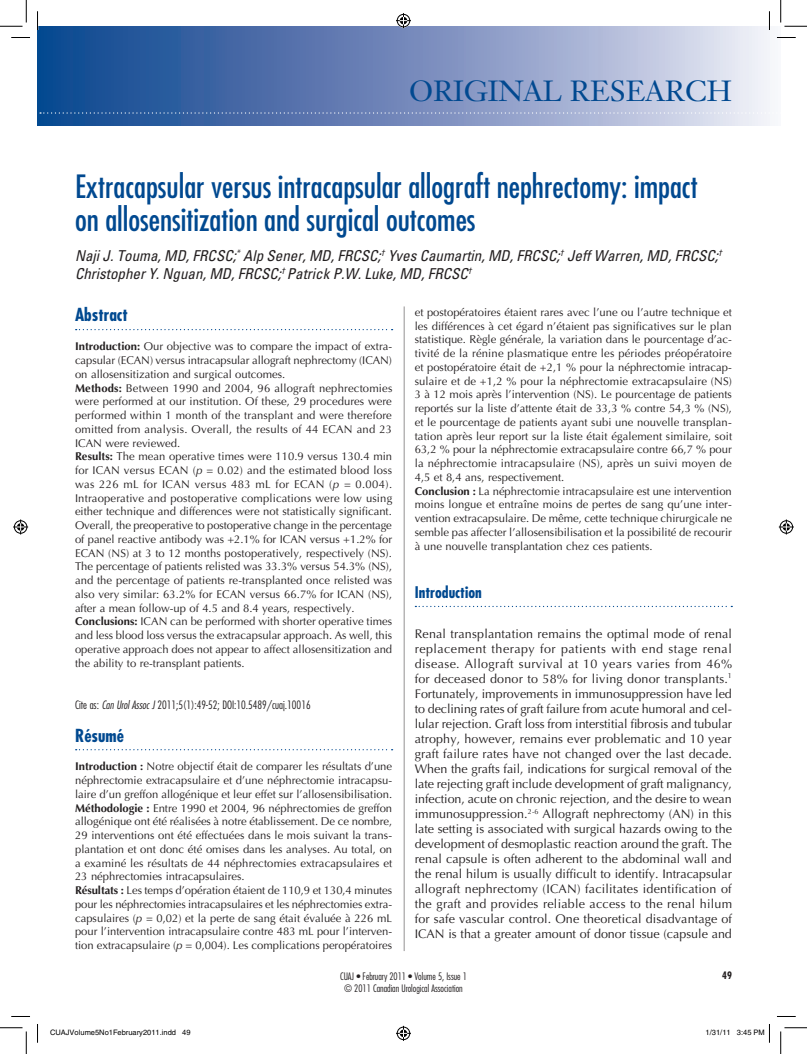
<style>
.page{position:relative;width:807px;height:1054px;background:#fff}
.page>*{position:absolute;margin:0;border:0;box-sizing:border-box;transform-origin:0 0}
.t1{font:condensed 31.25px/32.5px "Futura";color:#014990}
.t2{font:28.75px "Janson Text";letter-spacing:.315em;color:#014990}
.t3{font:700 condensed 17.5px "Futura";color:#014990}
.t4{font:700 condensed 15.62px "Futura";color:#014990}
.t5{font:italic condensed 15px/17.5px "Univers";color:#231f20}
.t6{font:12.5px/15px "Optima";color:#231f20;text-align:justify}
.t7{font:11.25px/13.8px "Optima";color:#231f20}
.t8{font:300 condensed 11.25px "Futura";color:#231f20}
.t9{font:300 condensed 10px/12px "Futura";color:#231f20;text-align:center}
.t10{font:700 condensed 10px "Futura";color:#231f20}
.t11{font:7.5px "Helvetica";color:#000}
.s1{font-weight:700}
.s2{font-style:italic}
</style>
<div class="page">
<svg style="left:38px;top:26px;width:732px;height:99px;background:#768fbe"></svg>
<hr style="left:403px;top:306px;width:1px;height:645px;background:#231f20">
<svg style="left:40px;top:112px;width:730px;height:2px"></svg>
<svg style="left:76px;top:329px;width:316px;height:1px"></svg>
<svg style="left:76px;top:749px;width:316px;height:1px"></svg>
<svg style="left:415px;top:606px;width:317px;height:1px"></svg>
<svg style="left:11px;top:37px;width:19px;height:1px"></svg>
<svg style="left:776px;top:37px;width:19px;height:1px"></svg>
<svg style="left:11px;top:1016px;width:19px;height:1px"></svg>
<svg style="left:777px;top:1016px;width:18px;height:1px"></svg>
<svg style="left:37px;top:11px;width:1px;height:19px"></svg>
<svg style="left:37px;top:1024px;width:1px;height:18px"></svg>
<svg style="left:768px;top:11px;width:2px;height:19px"></svg>
<svg style="left:0;top:0;width:27px;height:27px"></svg>
<svg style="left:0;top:1027px;width:27px;height:27px"></svg>
<svg style="left:780px;top:0;width:26px;height:27px"></svg>
<svg style="left:780px;top:1027px;width:26px;height:27px"></svg>
<svg style="left:396px;top:13px;width:15px;height:15px"></svg>
<svg style="left:396px;top:1026px;width:15px;height:15px"></svg>
<svg style="left:13px;top:519px;width:15px;height:15px"></svg>
<svg style="left:778px;top:519px;width:15px;height:15px"></svg>
<svg style="left:769px;top:1024px;width:1px;height:18px"></svg>
<h2 class="t2" style="left:409px;top:73px;width:324px">ORIGINAL RESEARCH</h2>
<h1 class="t1" style="left:75px;top:170px;width:623px">Extracapsular versus intracapsular allograft nephrectomy: impact on allosensitization and surgical outcomes</h1>
<h3 class="t5" style="left:75px;top:246px;width:648px">Naji J. Touma, MD, FRCSC;<sup>*</sup> Alp Sener, MD, FRCSC;<sup>†</sup> Yves Caumartin, MD, FRCSC;<sup>†</sup> Jeff Warren, MD, FRCSC;<sup>†<br></sup>Christopher Y. Nguan, MD, FRCSC;<sup>†</sup> Patrick P.W. Luke, MD, FRCSC<sup>†</sup></h3>
<h3 class="t3" style="left:75px;top:304px;width:54px">Abstract</h3>
<p class="t7" style="left:75px;top:340px;width:319px"><span class="s1">Introduction:</span> Our objective was to compare the impact of extra&shy;capsular (ECAN) versus intracapsular allograft nephrectomy (ICAN) on allosensitization and surgical outcomes.<br><span class="s1">Methods:</span> Between 1990 and 2004, 96 allograft nephrectomies were performed at our institution. Of these, 29 procedures were performed within 1 month of the transplant and were therefore omitted from analysis. Overall, the results of 44 ECAN and 23<br>ICAN were reviewed.<br><span class="s1">Results:</span> The mean operative times were 110.9 versus 130.4 min for ICAN versus ECAN (<span class="s2">p</span> = 0.02) and the estimated blood loss was 226 mL for ICAN versus 483 mL for ECAN (<span class="s2">p</span> = 0.004).<br>Intraoperative and postoperative complications were low using either technique and differences were not statistically significant.<br>Overall, the preoperative to postoperative change in the percentage of panel reactive antibody was +2.1% for ICAN versus +1.2% for ECAN (NS) at 3 to 12 months postoperatively, respectively (NS).<br>The percentage of patients relisted was 33.3% versus 54.3% (NS), and the percentage of patients re-transplanted once relisted was also very similar: 63.2% for ECAN versus 66.7% for ICAN (NS), after a mean follow-up of 4.5 and 8.4 years, respectively.<br><span class="s1">Conclusions:</span> ICAN can be performed with shorter operative times and less blood loss versus the extracapsular approach. As well, this operative approach does not appear to affect allosensitization and the ability to re-transplant patients.</p>
<p class="t8" style="left:75px;top:698px;width:237px">Cite as: <span class="s2">Can Urol Assoc J</span> 2011;5(1):49-52; DOI:10.5489/cuaj.10016</p>
<h3 class="t3" style="left:75px;top:724px;width:50px">Résumé</h3>
<p class="t7" style="left:75px;top:760px;width:319px"><span class="s1">Introduction :</span> Notre objectif était de comparer les résultats d’une néphrectomie extracapsulaire et d’une néphrectomie intracapsu&shy;laire d’un greffon allogénique et leur effet sur l’allosensibilisation.<br><span class="s1">Méthodologie :</span> Entre 1990 et 2004, 96 néphrectomies de greffon allogénique ont été réalisées à notre établissement. De ce nombre, 29 interventions ont été effectuées dans le mois suivant la trans&shy;plantation et ont donc été omises dans les analyses. Au total, on a examiné les résultats de 44 néphrectomies extracapsulaires et 23 néphrectomies intracapsulaires.<br><span class="s1">Résultats :</span> Les temps d’opération étaient de 110,9 et 130,4 minutes pour les néphrectomies intracapsulaires et les néphrectomies extra&shy;capsulaires (<span class="s2">p</span> = 0,02) et la perte de sang était évaluée à 226 mL pour l’intervention intracapsulaire contre 483 mL pour l’interven&shy;tion extracapsulaire (<span class="s2">p</span> = 0,004). Les complications peropératoires</p>
<p class="t7" style="left:414px;top:305px;width:319px">et postopératoires étaient rares avec l’une ou l’autre technique et les différences à cet égard n’étaient pas significatives sur le plan statistique. Règle générale, la variation dans le pourcentage d’ac&shy;tivité de la rénine plasmatique entre les périodes préopératoire et postopératoire était de +2,1 % pour la néphrectomie intracap&shy;sulaire et de +1,2 % pour la néphrectomie extracapsulaire (NS)<br>3 à 12 mois après l’intervention (NS). Le pourcentage de patients reportés sur la liste d’attente était de 33,3 % contre 54,3 % (NS), et le pourcentage de patients ayant subi une nouvelle transplan&shy;tation après leur report sur la liste était également similaire, soit 63,2 % pour la néphrectomie extracapsulaire contre 66,7 % pour la néphrectomie intracapsulaire (NS), après un suivi moyen de 4,5 et 8,4 ans, respectivement.<br><span class="s1">Conclusion :</span> La néphrectomie intracapsulaire est une intervention moins longue et entraîne moins de pertes de sang qu’une inter&shy;vention extracapsulaire. De même, cette technique chirurgicale ne semble pas affecter l’allosensibilisation et la possibilité de recourir à une nouvelle transplantation chez ces patients.</p>
<h3 class="t4" style="left:414px;top:582px;width:68px">Introduction</h3>
<p class="t6" style="left:414px;top:626px;width:319px">Renal transplantation remains the optimal mode of renal replacement therapy for patients with end stage renal disease. Allograft survival at 10 years varies from 46% for deceased donor to 58% for living donor transplants.<sup>1<br></sup>Fortunately, improvements in immunosuppression have led to declining rates of graft failure from acute humoral and cel&shy;lular rejection. Graft loss from interstitial fibrosis and tubular atrophy, however, remains ever problematic and 10 year graft failure rates have not changed over the last decade.<br>When the grafts fail, indications for surgical removal of the late rejecting graft include development of graft malignancy, infection, acute on chronic rejection, and the desire to wean immunosuppression.<sup>2-6</sup> Allograft nephrectomy (AN) in this late setting is associated with surgical hazards owing to the development of desmoplastic reaction around the graft. The renal capsule is often adherent to the abdominal wall and the renal hilum is usually difficult to identify. Intracapsular allograft nephrectomy (ICAN) facilitates identification of the graft and provides reliable access to the renal hilum for safe vascular control. One theoretical disadvantage of ICAN is that a greater amount of donor tissue (capsule and</p>
<p class="t9" style="left:340px;top:970px;width:128px">CUAJ • February 2011 • Volume 5, Issue 1 © 2011 Canadian Urological Association</p>
<p class="t10" style="left:721px;top:969px;width:11px">49</p>
<p class="t11" style="left:50px;top:1028px;width:142px">CUAJVolume5No1February2011.indd 49</p>
<p class="t11" style="left:705px;top:1028px;width:61px">1/31/11 3:45 PM</p>
</div>
